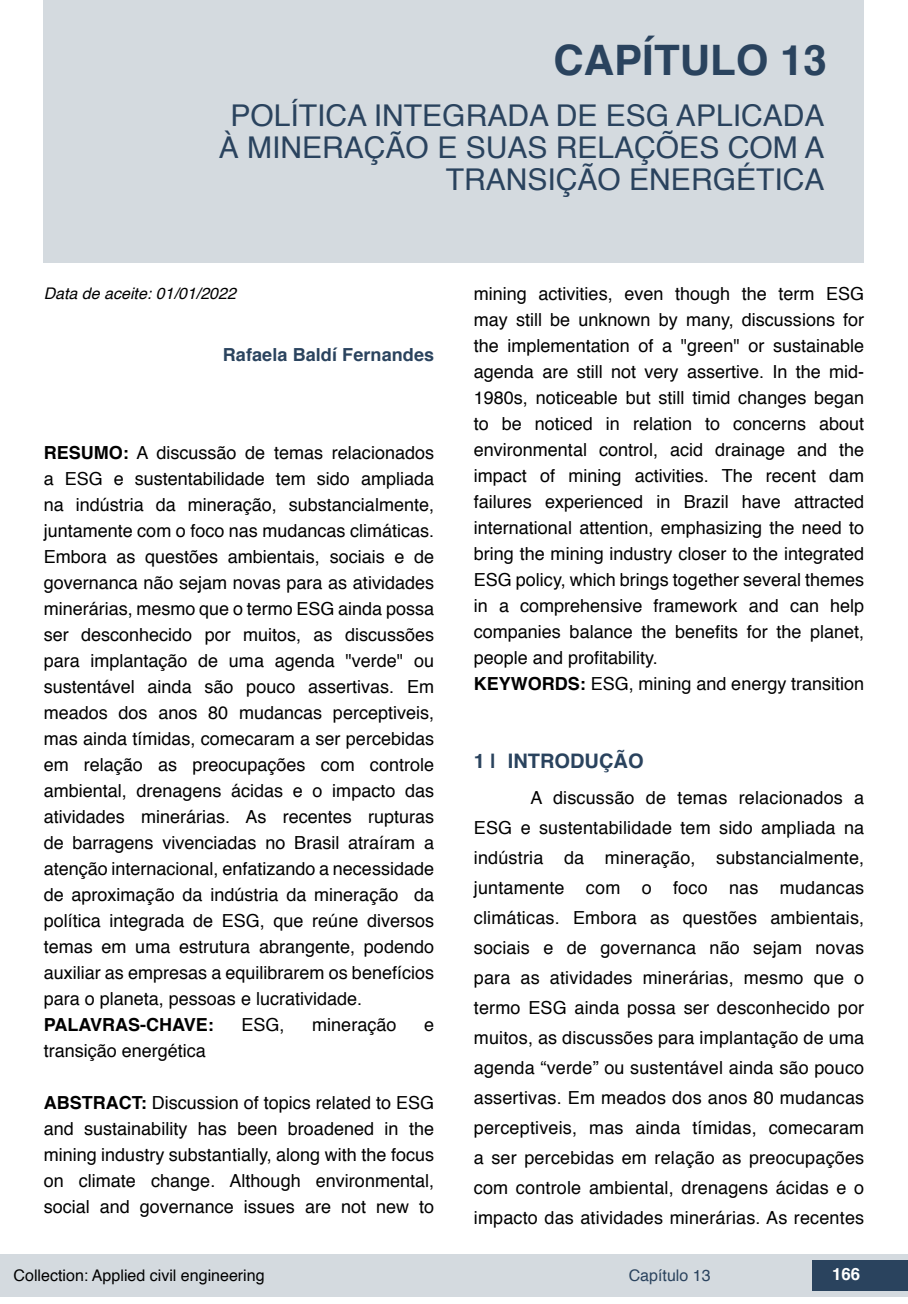
<style>
.page{position:relative;width:908px;height:1304px;background:#fff}
.page>*{position:absolute;margin:0;border:0;box-sizing:border-box;transform-origin:0 0}
.capítulos{font:700 42px "Helvetica";color:#2a435e}
.nome_artigos{font:30px/32px "Helvetica";color:#2a435e;text-align:right}
.t1{font:700 20px "Helvetica";color:#2a435e}
.Resumos_e_PC_TXT{font:18px/26px "Helvetica";color:#000;text-align:justify}
.txt{font:18px/30px "Helvetica";letter-spacing:.01em;color:#000;text-align:justify}
.nome_autores{font:700 18px "Helvetica";letter-spacing:.005em;color:#2a435e}
.Resumos_e_PC_TXT-2{font:700 18px "Helvetica";color:#000}
.t2{font:700 16.8px "Helvetica";color:#fff}
.t3{font:16px "Helvetica";color:#000}
.t4{font:italic 16px "Helvetica";color:#000}
.t5{font:16px "Helvetica";color:#2a435e}
.s1{font-weight:700}
</style>
<div class="page">
<div style="left:0;top:1254px;width:906px;height:43px;background:#d4dadf"></div>
<div style="left:812px;top:1261px;width:95px;height:30px;background:#2a435e"></div>
<div style="left:44px;top:0;width:819px;height:263px;background:#d4dadf"></div>
<p class="capítulos" style="left:553px;top:26px;width:275px">CAPÍTULO 13</p>
<p class="nome_artigos" style="left:219px;top:101px;width:607px">POLÍTICA INTEGRADA DE ESG APLICADA<br>À MINERAÇÃO E SUAS RELAÇÕES COM A<br>TRANSIÇÃO ENERGÉTICA</p>
<p class="t4" style="left:44px;top:280px;width:194px">Data de aceite: 01/01/2022</p>
<p class="nome_autores" style="left:223px;top:341px;width:213px">Rafaela Baldí Fernandes</p>
<p class="Resumos_e_PC_TXT" style="left:44px;top:440px;width:392px"><span class="s1">RESUMO:</span> A discussão de temas relacionados a ESG e sustentabilidade tem sido ampliada na indústria da mineração, substancialmente, juntamente com o foco nas mudancas climáticas.<br>Embora as questões ambientais, sociais e de governanca não sejam novas para as atividades minerárias, mesmo que o termo ESG ainda possa ser desconhecido por muitos, as discussões para implantação de uma agenda "verde" ou sustentável ainda são pouco assertivas. Em meados dos anos 80 mudancas perceptiveis, mas ainda tímidas, comecaram a ser percebidas em relação as preocupações com controle ambiental, drenagens ácidas e o impacto das atividades minerárias. As recentes rupturas de barragens vivenciadas no Brasil atraíram a atenção internacional, enfatizando a necessidade de aproximação da indústria da mineração da política integrada de ESG, que reúne diversos temas em uma estrutura abrangente, podendo auxiliar as empresas a equilibrarem os benefícios para o planeta, pessoas e lucratividade.</p>
<p class="Resumos_e_PC_TXT-2" style="left:44px;top:1010px;width:172px">PALAVRAS-CHAVE:</p>
<p class="Resumos_e_PC_TXT" style="left:241px;top:1012px;width:45px">ESG,</p>
<p class="Resumos_e_PC_TXT" style="left:312px;top:1012px;width:86px">mineração</p>
<p class="Resumos_e_PC_TXT" style="left:424px;top:1012px;width:12px">e</p>
<p class="Resumos_e_PC_TXT" style="left:44px;top:1038px;width:164px">transição energética</p>
<p class="Resumos_e_PC_TXT" style="left:44px;top:1090px;width:392px"><span class="s1">ABSTRACT:</span> Discussion of topics related to ESG and sustainability has been broadened in the mining industry substantially, along with the focus on climate change. Although environmental, social and governance issues are not new to</p>
<p class="Resumos_e_PC_TXT" style="left:473px;top:281px;width:392px">mining activities, even though the term ESG may still be unknown by many, discussions for the implementation of a "green" or sustainable agenda are still not very assertive. In the mid-1980s, noticeable but still timid changes began to be noticed in relation to concerns about environmental control, acid drainage and the impact of mining activities. The recent dam failures experienced in Brazil have attracted international attention, emphasizing the need to bring the mining industry closer to the integrated ESG policy, which brings together several themes in a comprehensive framework and can help companies balance the benefits for the planet, people and profitability.</p>
<p class="Resumos_e_PC_TXT" style="left:473px;top:671px;width:392px"><span class="s1">KEYWORDS:</span> ESG, mining and energy transition</p>
<p class="t1" style="left:473px;top:745px;width:171px">1 | INTRODUÇÃO</p>
<p class="txt" style="left:473px;top:783px;width:392px;text-indent:57px">A discussão de temas relacionados a ESG e sustentabilidade tem sido ampliada na indústria da mineração, substancialmente, juntamente com o foco nas mudancas climáticas. Embora as questões ambientais, sociais e de governanca não sejam novas para as atividades minerárias, mesmo que o termo ESG ainda possa ser desconhecido por muitos, as discussões para implantação de uma agenda “verde” ou sustentável ainda são pouco assertivas. Em meados dos anos 80 mudancas perceptiveis, mas ainda tímidas, comecaram a ser percebidas em relação as preocupações com controle ambiental, drenagens ácidas e o impacto das atividades minerárias. As recentes</p>
<p class="t3" style="left:14px;top:1263px;width:252px">Collection: Applied civil engineering</p>
<p class="t5" style="left:628px;top:1263px;width:83px">Capítulo 13</p>
<p class="t2" style="left:831px;top:1261px;width:30px">166</p>
</div>
